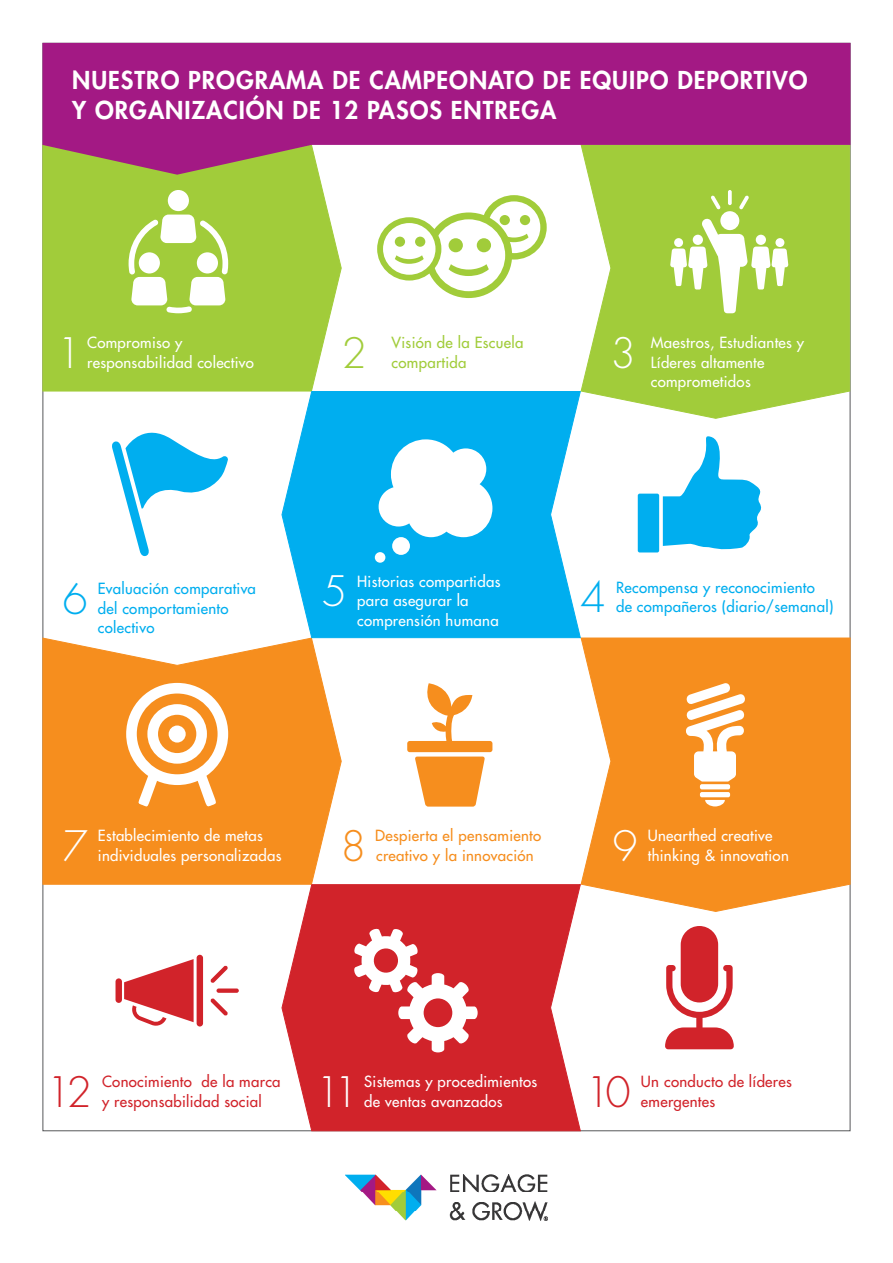
<style>
.page{position:relative;width:893px;height:1263px;background:#fff}
.page>*{position:absolute;margin:0;border:0;box-sizing:border-box;transform-origin:0 0}
.t1{font:300 40.8px "Futura Std";color:#fff}
.t2{font:300 40.8px "Futura Std";color:#d1232a}
.t3{font:300 40.8px "Futura Std";color:#00aeef}
.t4{font:300 40.8px "Futura Std";color:#a1cc3a}
.t5{font:300 40.8px "Futura Std";color:#f68e1e}
.t6{font:800 24px/30px "Futura Std";letter-spacing:.04em;color:#fff}
.t7{font:500 15px/19.5px "Futura Std";letter-spacing:.02em;color:#fff}
.t8{font:500 15px/19.5px "Futura Std";letter-spacing:.02em;color:#00aeef}
.t9{font:500 15px/19.5px "Futura Std";letter-spacing:.02em;color:#d1232a}
.t10{font:500 15px/19.5px "Futura Std";letter-spacing:.02em;color:#f68e1e}
.t11{font:500 15px/19.5px "Futura Std";letter-spacing:.02em;color:#a1cc3a}
</style>
<div class="page">
<img style="left:346px;top:1174px;width:201px;height:46px">
<div style="left:42px;top:144px;width:300px;height:248px;background:#a1cc3a"></div>
<svg style="left:580px;top:637px;width:271px;height:275px;background:#f69935"></svg>
<svg style="left:42px;top:637px;width:300px;height:248px;background:#f69a37"></svg>
<svg style="left:281px;top:391px;width:300px;height:247px;background:#1eb7f0"></svg>
<svg style="left:580px;top:175px;width:270px;height:244px;background:#add255"></svg>
<svg style="left:281px;top:884px;width:300px;height:247px;background:#d63f45"></svg>
<div style="left:700px;top:784px;width:30px;height:5px;background:#fff;border-radius:2px"></div>
<div style="left:700px;top:792px;width:30px;height:5px;background:#fff;border-radius:2px"></div>
<svg style="left:705px;top:800px;width:20px;height:6px"></svg>
<svg style="left:684px;top:681px;width:63px;height:100px"></svg>
<svg style="left:126px;top:683px;width:102px;height:124px"></svg>
<svg style="left:354px;top:928px;width:124px;height:124px"></svg>
<div style="left:116px;top:978px;width:6px;height:25px;background:#d1232a;border-radius:3px"></div>
<div style="left:197px;top:955px;width:6px;height:71px;background:#d1232a;border-radius:3px"></div>
<svg style="left:124px;top:959px;width:70px;height:67px"></svg>
<svg style="left:210px;top:965px;width:18px;height:18px"></svg>
<svg style="left:210px;top:998px;width:18px;height:18px"></svg>
<div style="left:216px;top:988px;width:23px;height:5px;background:#d1232a;border-radius:2px"></div>
<svg style="left:112px;top:432px;width:116px;height:124px"></svg>
<div style="left:720px;top:211px;width:19px;height:19px;background:#fff;border-radius:50%"></div>
<svg style="left:728px;top:190px;width:4px;height:15px"></svg>
<svg style="left:711px;top:195px;width:10px;height:14px"></svg>
<svg style="left:739px;top:195px;width:10px;height:14px"></svg>
<svg style="left:670px;top:218px;width:118px;height:95px"></svg>
<div style="left:674px;top:238px;width:9px;height:9px;background:#fff;border-radius:50%"></div>
<div style="left:638px;top:494px;width:21px;height:58px;background:#00aeef;border-radius:2px"></div>
<svg style="left:663px;top:436px;width:99px;height:114px"></svg>
<svg style="left:379px;top:439px;width:113px;height:98px"></svg>
<div style="left:392px;top:537px;width:18px;height:18px;background:#fff;border-radius:50%"></div>
<div style="left:375px;top:552px;width:10px;height:11px;background:#fff;border-radius:50%"></div>
<svg style="left:407px;top:683px;width:85px;height:124px"></svg>
<svg style="left:665px;top:965px;width:69px;height:84px"></svg>
<div style="left:681px;top:926px;width:37px;height:76px;background:#d1232a;border-radius:19px"></div>
<div style="left:168px;top:190px;width:21px;height:21px;background:#fff;border-radius:50%"></div>
<svg style="left:129px;top:215px;width:99px;height:98px"></svg>
<svg style="left:43px;top:43px;width:807px;height:132px;background:#a93e84"></svg>
<svg style="left:481px;top:195px;width:66px;height:65px"></svg>
<div style="left:488px;top:201px;width:52px;height:52px;background:#fff;border-radius:50%"></div>
<div style="left:500px;top:215px;width:10px;height:10px;background:#a1cc3a;border-radius:50%"></div>
<div style="left:520px;top:215px;width:10px;height:10px;background:#a1cc3a;border-radius:50%"></div>
<svg style="left:507px;top:234px;width:21px;height:8px"></svg>
<div style="left:425px;top:212px;width:87px;height:86px;background:#a1cc3a;border-radius:50%"></div>
<div style="left:432px;top:219px;width:73px;height:72px;background:#fff;border-radius:50%"></div>
<div style="left:449px;top:238px;width:14px;height:14px;background:#a1cc3a;border-radius:50%"></div>
<div style="left:477px;top:238px;width:14px;height:14px;background:#a1cc3a;border-radius:50%"></div>
<svg style="left:449px;top:264px;width:40px;height:12px"></svg>
<div style="left:377px;top:217px;width:64px;height:64px;background:#a1cc3a;border-radius:50%"></div>
<div style="left:383px;top:223px;width:52px;height:52px;background:#fff;border-radius:50%"></div>
<div style="left:395px;top:237px;width:10px;height:10px;background:#a1cc3a;border-radius:50%"></div>
<div style="left:415px;top:237px;width:10px;height:10px;background:#a1cc3a;border-radius:50%"></div>
<svg style="left:395px;top:255px;width:29px;height:9px"></svg>
<p class="t6" style="left:72px;top:65px;width:737px">NUESTRO PROGRAMA DE CAMPEONATO DE EQUIPO DEPORTIVO<br>Y ORGANIZACIÓN DE 12 PASOS ENTREGA</p>
<p class="t1" style="left:56px;top:328px;width:27px">1</p>
<p class="t7" style="left:87px;top:333px;width:168px">Compromiso y responsabilidad colectivo</p>
<p class="t4" style="left:342px;top:328px;width:27px">2</p>
<p class="t11" style="left:392px;top:333px;width:133px">Visión de la Escuela compartida</p>
<p class="t1" style="left:610px;top:328px;width:27px">3</p>
<p class="t7" style="left:651px;top:333px;width:155px">Maestros, Estudiantes y<br>Líderes altamente comprometidos</p>
<p class="t3" style="left:62px;top:574px;width:27px">6</p>
<p class="t8" style="left:98px;top:579px;width:160px">Evaluación comparativa del comportamiento colectivo</p>
<p class="t1" style="left:322px;top:567px;width:27px">5</p>
<p class="t7" style="left:357px;top:572px;width:145px">Historias compartidas para asegurar la comprensión humana</p>
<p class="t3" style="left:581px;top:572px;width:27px">4</p>
<p class="t8" style="left:616px;top:577px;width:200px">Recompensa y reconocimiento</p>
<p class="t8" style="left:616px;top:597px;width:219px">de compañeros (diario/semanal)</p>
<p class="t1" style="left:63px;top:821px;width:27px">7</p>
<p class="t7" style="left:98px;top:826px;width:185px">Establecimiento de metas individuales personalizadas</p>
<p class="t1" style="left:612px;top:821px;width:27px">9</p>
<p class="t7" style="left:648px;top:826px;width:143px">Unearthed creative thinking &amp; innovation</p>
<p class="t5" style="left:341px;top:821px;width:27px">8</p>
<p class="t10" style="left:375px;top:826px;width:168px">Despierta el pensamiento creativo y la innovación</p>
<p class="t2" style="left:46px;top:1067px;width:47px">12</p>
<p class="t9" style="left:102px;top:1072px;width:180px">Conocimiento de la marca y responsabilidad social</p>
<p class="t1" style="left:315px;top:1067px;width:45px">11</p>
<p class="t7" style="left:364px;top:1072px;width:175px">Sistemas y procedimientos</p>
<p class="t7" style="left:364px;top:1091px;width:140px">de ventas avanzados</p>
<p class="t2" style="left:585px;top:1067px;width:47px">10</p>
<p class="t9" style="left:641px;top:1072px;width:152px">Un conducto de líderes</p>
<p class="t9" style="left:641px;top:1091px;width:76px">emergentes</p>
</div>
